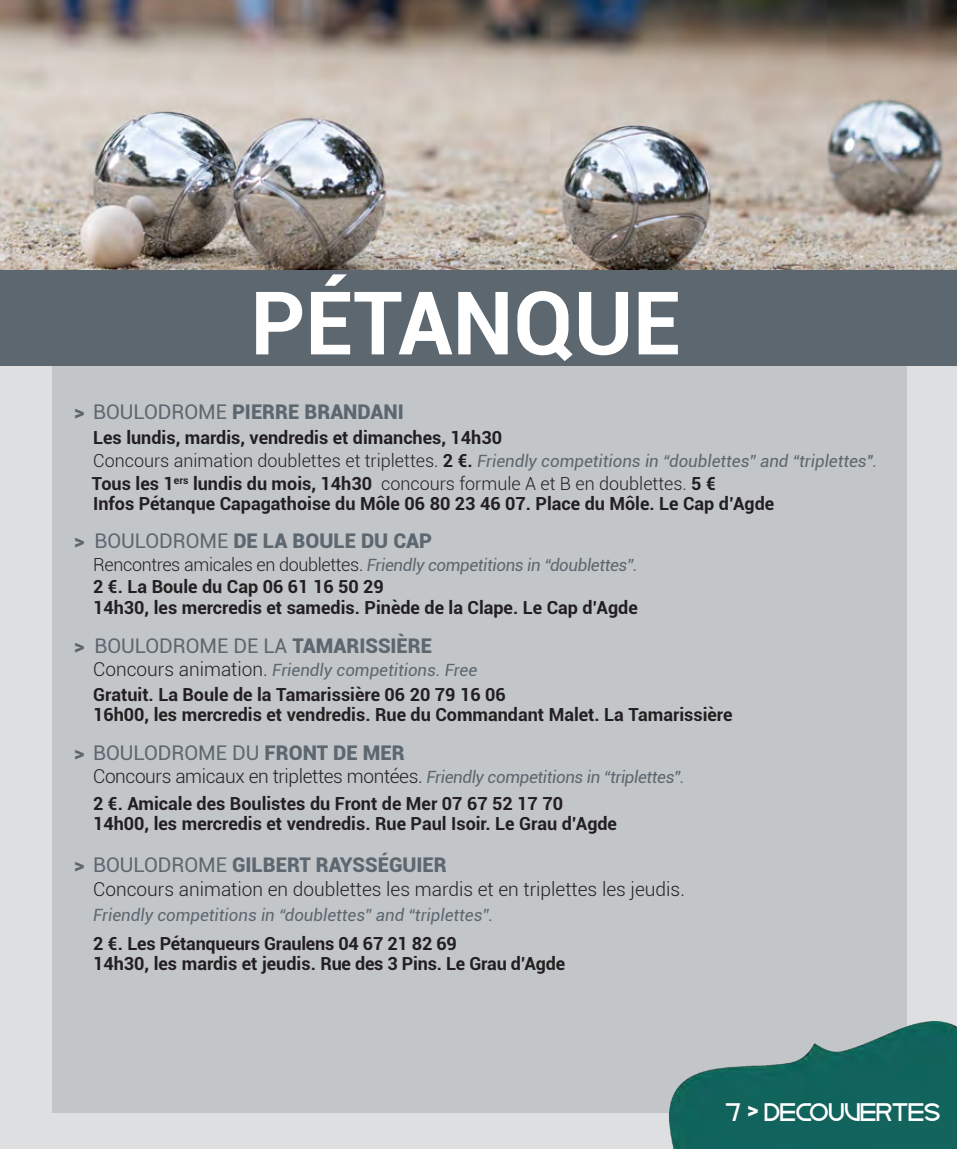
<style>
.page{position:relative;width:957px;height:1149px;background:#fff}
.page>*{position:absolute;margin:0;border:0;box-sizing:border-box;transform-origin:0 0}
.t1{font:700 87.75px "Roboto";color:#fff}
.COURANT_AGENDA{font:700 25.43px "Ciudad Nueva CAPS";color:#fff}
.TEXTE_COURANT{font:900 20.25px "Roboto";color:#5d676f}
.TITRE_boules{font:20.25px "Roboto";color:#5d676f}
.TITRE_boules-2{font:900 20.25px "Roboto";color:#5d676f}
.TEXTE_COURANT-2{font:300 19.12px "Roboto";letter-spacing:-.02em;color:#231f20}
.TEXTE_COURANT-3{font:300 19.12px "Roboto";color:#231f20}
.TEXTE_COURANT-4{font:700 18px/20.2px "Roboto";color:#231f20}
.TITRE_boules-3{font:700 18px/20.2px "Roboto";color:#231f20}
.TITRE_boules-4{font:300 18px "Roboto";color:#231f20}
.TITRE_boules-5{font:italic 16.88px "Roboto";color:#5d676f}
.TEXTE_COURANT-5{font:italic 16.88px "Roboto";letter-spacing:-.02em;color:#5d676f}
.TEXTE_COURANT-6{font:italic 16.88px "Roboto";color:#5d676f}
.s1{font-weight:400}
.s2{font-weight:300;font-style:normal;font-size:18px;color:#231f20}
.s3{font-weight:700;font-style:normal;font-size:18px;color:#231f20}
.s4{font-weight:900}
.s5{font-weight:300;font-style:normal;font-size:19.12px;color:#231f20}
.s6{font-weight:400;font-style:italic;font-size:16.88px;color:#5d676f}
.s7{font-weight:700}
.s8{font-family:"Roboto";font-weight:900;font-size:22.28px}
</style>
<div class="page">
<div style="left:0;top:222px;width:957px;height:926px;background:#dddfe1"></div>
<div style="left:52px;top:222px;width:854px;height:890px;background:#c2c6c9"></div>
<img style="left:0;top:0;width:957px;height:269px">
<div style="left:0;top:269px;width:957px;height:96px;background:#5d676f"></div>
<img style="left:670px;top:1021px;width:287px;height:127px">
<p class="t1" style="left:250px;top:261px;width:432px">PÉTANQUE</p>
<p class="TITRE_boules-2" style="left:74px;top:397px;width:331px">&gt; <span class="s1">BOULODROME</span> PIERRE BRANDANI</p>
<p class="TITRE_boules-3" style="left:93px;top:426px;width:410px">Les lundis, mardis, vendredis et dimanches, 14h30</p>
<p class="TITRE_boules-5" style="left:93px;top:448px;width:785px"><span class="s2">Concours animation doublettes et triplettes.</span> <span class="s3">2 €.</span> Friendly competitions in “doublettes” and “triplettes".</p>
<p class="TITRE_boules-3" style="left:93px;top:492px;width:682px">Infos Pétanque Capagathoise du Môle 06 80 23 46 07. Place du Môle. Le Cap d’Agde</p>
<p class="TEXTE_COURANT" style="left:74px;top:526px;width:359px">&gt; <span class="s1">BOULODROME</span> DE LA BOULE DU CAP</p>
<p class="TEXTE_COURANT-5" style="left:93px;top:553px;width:546px"><span class="s2">Rencontres amicales en doublettes.</span> Friendly competitions in “doublettes”.</p>
<p class="TEXTE_COURANT-4" style="left:93px;top:576px;width:546px">2 €. La Boule du Cap 06 61 16 50 29<br>14h30, les mercredis et samedis. Pinède de la Clape. Le Cap d’Agde</p>
<p class="TITRE_boules" style="left:74px;top:631px;width:360px"><span class="s4">&gt;</span> BOULODROME DE LA <span class="s4">TAMARISSIÈRE</span></p>
<p class="TITRE_boules-5" style="left:93px;top:657px;width:386px"><span class="s5">Concours animation.</span> Friendly competitions. Free</p>
<p class="TITRE_boules-3" style="left:93px;top:683px;width:641px">Gratuit. La Boule de la Tamarissière 06 20 79 16 06<br>16h00, les mercredis et vendredis. Rue du Commandant Malet. La Tamarissière</p>
<p class="TITRE_boules" style="left:74px;top:738px;width:332px"><span class="s4">&gt;</span> BOULODROME DU <span class="s4">FRONT DE MER</span></p>
<p class="TEXTE_COURANT-2" style="left:93px;top:762px;width:593px">Concours amicaux en triplettes montées. <span class="s6">Friendly competitions in “triplettes”.</span></p>
<p class="TEXTE_COURANT-4" style="left:93px;top:792px;width:525px">2 €. Amicale des Boulistes du Front de Mer 07 67 52 17 70<br>14h00, les mercredis et vendredis. Rue Paul Isoir. Le Grau d’Agde</p>
<p class="TEXTE_COURANT" style="left:74px;top:850px;width:374px">&gt; <span class="s1">BOULODROME</span> GILBERT RAYSSÉGUIER</p>
<p class="TEXTE_COURANT-3" style="left:93px;top:876px;width:593px">Concours animation en doublettes les mardis et en triplettes les jeudis.</p>
<p class="TEXTE_COURANT-6" style="left:93px;top:902px;width:402px">Friendly competitions in “doublettes” and “triplettes”.</p>
<p class="TEXTE_COURANT-4" style="left:93px;top:932px;width:473px">2 €. Les Pétanqueurs Graulens 04 67 21 82 69<br>14h30, les mardis et jeudis. Rue des 3 Pins. Le Grau d’Agde</p>
<p class="TITRE_boules-4" style="left:92px;top:470px;width:625px"><span class="s7">Tous les 1</span><sup>ers</sup> <span class="s7">lundis du mois, 14h30</span> concours formule A et B en doublettes. <span class="s7">5 €</span></p>
<p class="COURANT_AGENDA" style="left:725px;top:1098px;width:216px">7 <span class="s8">&gt;</span> DECOUVERTES</p>
</div>
